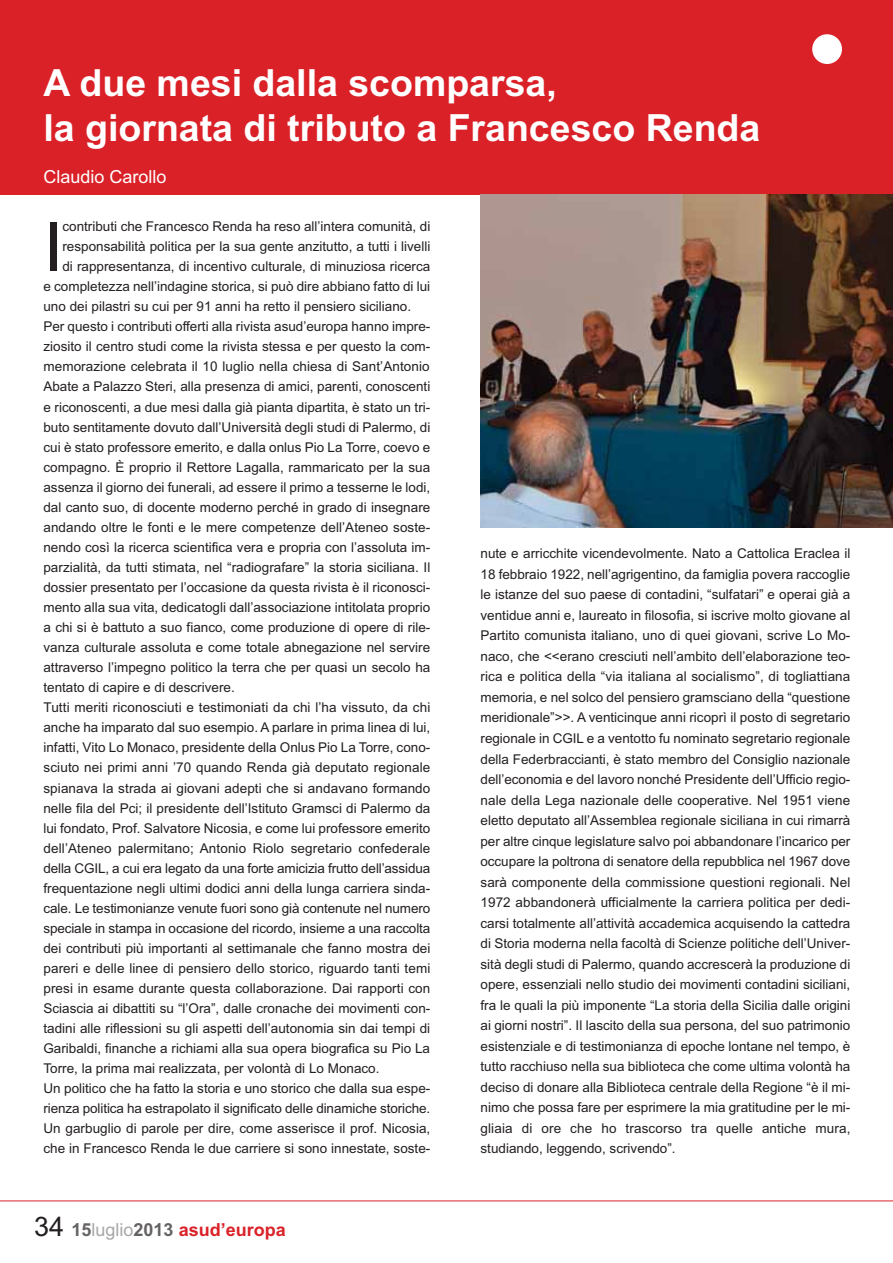
<style>
.page{position:relative;width:893px;height:1263px;background:#fff}
.page>*{position:absolute;margin:0;border:0;box-sizing:border-box;transform-origin:0 0}
.t1{font:68.25px "Arial";color:#231f20}
.t2{font:700 37.5px/45px "Arial";color:#fff}
.t3{font:700 18px "Arial";color:#da2128}
.t4{font:18px "Arial";color:#fff}
.t5{font:13.5px/20.5px "Arial";color:#231f20;text-align:justify}
.s1{font-weight:400;font-size:27px;color:#231f20}
.s2{color:#656262}
.s3{font-weight:400;color:#a9a7a6}
</style>
<div class="page">
<div style="left:0;top:0;width:892px;height:194px;background:#da2128"></div>
<div style="left:812px;top:34px;width:30px;height:30px;background:#fff;border-radius:50%"></div>
<hr style="left:0;top:1201px;width:892px;height:1px;background:#da2128">
<img style="left:480px;top:194px;width:412px;height:333px">
<h2 class="t2" style="left:43px;top:64px;width:718px">A due mesi dalla scomparsa,<br>la giornata di tributo a Francesco Renda</h2>
<h3 class="t4" style="left:43px;top:171px;width:124px">Claudio Carollo</h3>
<h1 class="t1" style="left:43px;top:222px;width:20px">I</h1>
<p class="t5" style="left:62px;top:217px;width:369px">contributi che Francesco Renda ha reso all’intera comunità, di</p>
<p class="t5" style="left:62px;top:237px;width:369px">responsabilità politica per la sua gente anzitutto, a tutti i livelli</p>
<p class="t5" style="left:62px;top:258px;width:369px">di rappresentanza, di incentivo culturale, di minuziosa ricerca</p>
<p class="t5" style="left:43px;top:278px;width:388px">e completezza nell’indagine storica, si può dire abbiano fatto di lui</p>
<p class="t5" style="left:43px;top:298px;width:369px">uno dei pilastri su cui per 91 anni ha retto il pensiero siciliano.</p>
<p class="t5" style="left:43px;top:318px;width:388px">Per questo i contributi offerti alla rivista asud’europa hanno impre-</p>
<p class="t5" style="left:43px;top:338px;width:388px">ziosito il centro studi come la rivista stessa e per questo la com-</p>
<p class="t5" style="left:43px;top:358px;width:387px">memorazione celebrata il 10 luglio nella chiesa di Sant’Antonio</p>
<p class="t5" style="left:43px;top:378px;width:388px">Abate a Palazzo Steri, alla presenza di amici, parenti, conoscenti</p>
<p class="t5" style="left:43px;top:398px;width:388px">e riconoscenti, a due mesi dalla già pianta dipartita, è stato un tri-</p>
<p class="t5" style="left:43px;top:418px;width:388px">buto sentitamente dovuto dall’Università degli studi di Palermo, di</p>
<p class="t5" style="left:43px;top:438px;width:388px">cui è stato professore emerito, e dalla onlus Pio La Torre, coevo e</p>
<p class="t5" style="left:43px;top:458px;width:388px">compagno. È proprio il Rettore Lagalla, rammaricato per la sua</p>
<p class="t5" style="left:43px;top:478px;width:388px">assenza il giorno dei funerali, ad essere il primo a tesserne le lodi,</p>
<p class="t5" style="left:43px;top:498px;width:388px">dal canto suo, di docente moderno perché in grado di insegnare</p>
<p class="t5" style="left:43px;top:518px;width:388px">andando oltre le fonti e le mere competenze dell’Ateneo soste-</p>
<p class="t5" style="left:43px;top:538px;width:388px">nendo così la ricerca scientifica vera e propria con l’assoluta im-</p>
<p class="t5" style="left:43px;top:558px;width:388px">parzialità, da tutti stimata, nel “radiografare” la storia siciliana. Il</p>
<p class="t5" style="left:43px;top:578px;width:388px">dossier presentato per l’occasione da questa rivista è il riconosci-</p>
<p class="t5" style="left:43px;top:598px;width:388px">mento alla sua vita, dedicatogli dall’associazione intitolata proprio</p>
<p class="t5" style="left:43px;top:618px;width:388px">a chi si è battuto a suo fianco, come produzione di opere di rile-</p>
<p class="t5" style="left:43px;top:638px;width:388px">vanza culturale assoluta e come totale abnegazione nel servire</p>
<p class="t5" style="left:43px;top:659px;width:388px">attraverso l’impegno politico la terra che per quasi un secolo ha</p>
<p class="t5" style="left:43px;top:679px;width:193px">tentato di capire e di descrivere.</p>
<p class="t5" style="left:43px;top:699px;width:388px">Tutti meriti riconosciuti e testimoniati da chi l’ha vissuto, da chi</p>
<p class="t5" style="left:43px;top:719px;width:388px">anche ha imparato dal suo esempio. A parlare in prima linea di lui,</p>
<p class="t5" style="left:43px;top:739px;width:388px">infatti, Vito Lo Monaco, presidente della Onlus Pio La Torre, cono-</p>
<p class="t5" style="left:43px;top:759px;width:388px">sciuto nei primi anni ’70 quando Renda già deputato regionale</p>
<p class="t5" style="left:43px;top:779px;width:388px">spianava la strada ai giovani adepti che si andavano formando</p>
<p class="t5" style="left:43px;top:799px;width:388px">nelle fila del Pci; il presidente dell’Istituto Gramsci di Palermo da</p>
<p class="t5" style="left:43px;top:819px;width:388px">lui fondato, Prof. Salvatore Nicosia, e come lui professore emerito</p>
<p class="t5" style="left:43px;top:839px;width:388px">dell’Ateneo palermitano; Antonio Riolo segretario confederale</p>
<p class="t5" style="left:43px;top:859px;width:388px">della CGIL, a cui era legato da una forte amicizia frutto dell’assidua</p>
<p class="t5" style="left:43px;top:879px;width:388px">frequentazione negli ultimi dodici anni della lunga carriera sinda-</p>
<p class="t5" style="left:43px;top:899px;width:388px">cale. Le testimonianze venute fuori sono già contenute nel numero</p>
<p class="t5" style="left:43px;top:919px;width:388px">speciale in stampa in occasione del ricordo, insieme a una raccolta</p>
<p class="t5" style="left:43px;top:939px;width:388px">dei contributi più importanti al settimanale che fanno mostra dei</p>
<p class="t5" style="left:43px;top:959px;width:388px">pareri e delle linee di pensiero dello storico, riguardo tanti temi</p>
<p class="t5" style="left:43px;top:979px;width:388px">presi in esame durante questa collaborazione. Dai rapporti con</p>
<p class="t5" style="left:43px;top:999px;width:388px">Sciascia ai dibattiti su “l’Ora”, dalle cronache dei movimenti con-</p>
<p class="t5" style="left:43px;top:1019px;width:388px">tadini alle riflessioni su gli aspetti dell’autonomia sin dai tempi di</p>
<p class="t5" style="left:43px;top:1040px;width:388px">Garibaldi, finanche a richiami alla sua opera biografica su Pio La</p>
<p class="t5" style="left:43px;top:1060px;width:337px">Torre, la prima mai realizzata, per volontà di Lo Monaco.</p>
<p class="t5" style="left:43px;top:1080px;width:388px">Un politico che ha fatto la storia e uno storico che dalla sua espe-</p>
<p class="t5" style="left:43px;top:1100px;width:388px">rienza politica ha estrapolato il significato delle dinamiche storiche.</p>
<p class="t5" style="left:43px;top:1120px;width:388px">Un garbuglio di parole per dire, come asserisce il prof. Nicosia,</p>
<p class="t5" style="left:43px;top:1140px;width:388px">che in Francesco Renda le due carriere si sono innestate, soste-</p>
<h3 class="t3" style="left:34px;top:1223px;width:253px"><span class="s1">34</span> <span class="s2">15</span><span class="s3">luglio</span><span class="s2">2013</span> asud’europa</h3>
<p class="t5" style="left:480px;top:545px;width:371px">nute e arricchite vicendevolmente. Nato a Cattolica Eraclea il 18 febbraio 1922, nell’agrigentino, da famiglia povera raccoglie le istanze del suo paese di contadini, “sulfatari” e operai già a ventidue anni e, laureato in filosofia, si iscrive molto giovane al Partito comunista italiano, uno di quei giovani, scrive Lo Mo&shy;naco, che &lt;&lt;erano cresciuti nell’ambito dell’elaborazione teo&shy;rica e politica della “via italiana al socialismo”, di togliattiana memoria, e nel solco del pensiero gramsciano della “questione meridionale”&gt;&gt;. A venticinque anni ricoprì il posto di segretario regionale in CGIL e a ventotto fu nominato segretario regionale della Federbraccianti, è stato membro del Consiglio nazionale dell’economia e del lavoro nonché Presidente dell’Ufficio regio&shy;nale della Lega nazionale delle cooperative. Nel 1951 viene eletto deputato all’Assemblea regionale siciliana in cui rimarrà per altre cinque legislature salvo poi abbandonare l’incarico per occupare la poltrona di senatore della repubblica nel 1967 dove sarà componente della commissione questioni regionali. Nel 1972 abbandonerà ufficialmente la carriera politica per dedi&shy;carsi totalmente all’attività accademica acquisendo la cattedra di Storia moderna nella facoltà di Scienze politiche dell’Univer&shy;sità degli studi di Palermo, quando accrescerà la produzione di opere, essenziali nello studio dei movimenti contadini siciliani, fra le quali la più imponente “La storia della Sicilia dalle origini ai giorni nostri”. Il lascito della sua persona, del suo patrimonio esistenziale e di testimonianza di epoche lontane nel tempo, è tutto racchiuso nella sua biblioteca che come ultima volontà ha deciso di donare alla Biblioteca centrale della Regione “è il mi&shy;nimo che possa fare per esprimere la mia gratitudine per le mi&shy;gliaia di ore che ho trascorso tra quelle antiche mura, studiando, leggendo, scrivendo”.</p>
</div>
